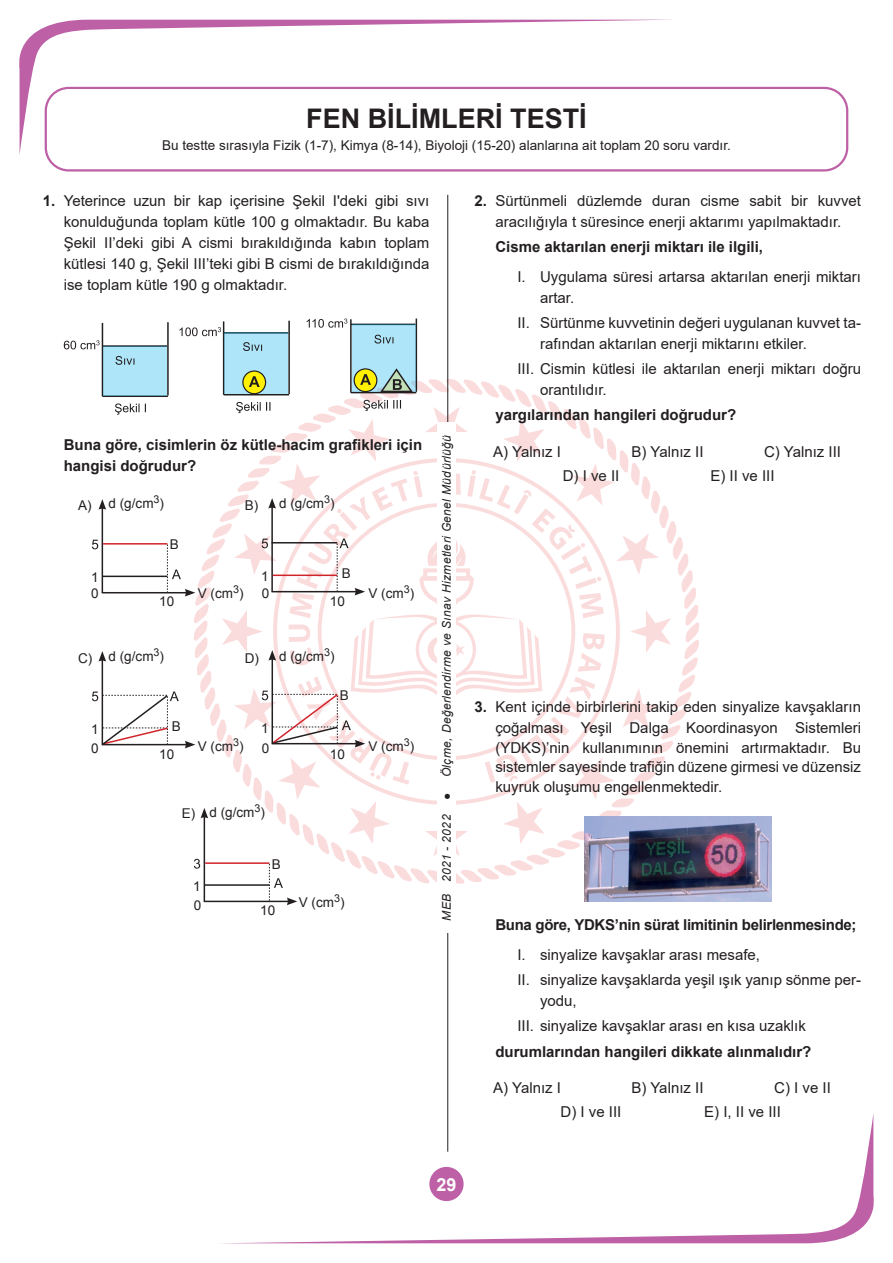
<style>
.page{position:relative;width:893px;height:1263px;background:#fff}
.page>*{position:absolute;margin:0;border:0;box-sizing:border-box;transform-origin:0 0}
.t1{font:700 27px "Arial";color:#231f20}
.t2{font:700 18px "Arial";color:#fff}
.t3{font:15px/21px "Arial";color:#231f20}
.t4{font:700 15px/21px "Arial";color:#231f20}
.t5{font:700 15px "Arial";letter-spacing:-.02em;color:#231f20}
.t6{font:13.5px "Arial";color:#231f20}
.t7{font:italic 12px "Arial";letter-spacing:.03em;color:#231f20}
.t8{font:10.8px "Arial";color:#231f20}
.s1{font-weight:700}
.s2{font-size:13.5px}
</style>
<div class="page">
<svg style="left:19px;top:20px;width:657px;height:135px"></svg>
<svg style="left:243px;top:1113px;width:631px;height:130px"></svg>
<div style="left:45px;top:87px;width:803px;height:85px;border:2px solid #bd60a6;border-radius:23px"></div>
<hr style="left:447px;top:195px;width:1px;height:957px;background:#231f20">
<div style="left:437px;top:423px;width:19px;height:510px;background:#fff"></div>
<svg style="left:64px;top:319px;width:635px;height:586px"></svg>
<img style="left:585px;top:817px;width:187px;height:85px">
<h1 class="t1" style="left:306px;top:99px;width:282px">FEN BİLİMLERİ TESTİ</h1>
<p class="t6" style="left:162px;top:136px;width:570px">Bu testte sırasıyla Fizik (1-7), Kimya (8-14), Biyoloji (15-20) alanlarına ait toplam 20 soru vardır.</p>
<p class="t3" style="left:64px;top:190px;width:367px;text-align:justify;text-indent:-21px"><span class="s1">1.</span> Yeterince uzun bir kap içerisine Şekil I'deki gibi sıvı konulduğunda toplam kütle 100 g olmaktadır. Bu kaba Şekil II’deki gibi A cismi bırakıldığında kabın toplam kütlesi 140 g, Şekil III’teki gibi B cismi de bırakıldığında ise toplam kütle 190 g olmaktadır.</p>
<p class="t4" style="left:64px;top:434px;width:360px">Buna göre, cisimlerin öz kütle-hacim grafikleri için hangisi doğrudur?</p>
<p class="t6" style="left:109px;top:494px;width:57px">d (g/cm<sup>3</sup>)</p>
<p class="t6" style="left:78px;top:496px;width:15px">A)</p>
<p class="t6" style="left:245px;top:496px;width:15px">B)</p>
<p class="t6" style="left:170px;top:536px;width:11px">B</p>
<p class="t6" style="left:91px;top:568px;width:9px">1</p>
<p class="t6" style="left:261px;top:567px;width:9px">1</p>
<p class="t8" style="left:233px;top:582px;width:12px">3<span class="s2">)</span></p>
<p class="t6" style="left:91px;top:585px;width:9px">0</p>
<p class="t6" style="left:198px;top:584px;width:37px">V (cm</p>
<p class="t6" style="left:262px;top:585px;width:9px">0</p>
<p class="t6" style="left:159px;top:592px;width:17px">10</p>
<p class="t6" style="left:279px;top:494px;width:57px">d (g/cm<sup>3</sup>)</p>
<p class="t6" style="left:342px;top:564px;width:11px">B</p>
<p class="t6" style="left:330px;top:592px;width:17px">10</p>
<p class="t6" style="left:109px;top:647px;width:57px">d (g/cm<sup>3</sup>)</p>
<p class="t6" style="left:78px;top:649px;width:16px">C)</p>
<p class="t6" style="left:245px;top:649px;width:16px">D)</p>
<p class="t6" style="left:172px;top:717px;width:11px">B</p>
<p class="t6" style="left:91px;top:720px;width:9px">1</p>
<p class="t6" style="left:261px;top:719px;width:9px">1</p>
<p class="t6" style="left:198px;top:737px;width:47px">V (cm<sup>3</sup>)</p>
<p class="t6" style="left:91px;top:739px;width:9px">0</p>
<p class="t6" style="left:262px;top:739px;width:9px">0</p>
<p class="t6" style="left:159px;top:745px;width:17px">10</p>
<p class="t6" style="left:279px;top:647px;width:57px">d (g/cm<sup>3</sup>)</p>
<p class="t6" style="left:340px;top:686px;width:11px">B</p>
<p class="t6" style="left:330px;top:745px;width:17px">10</p>
<p class="t6" style="left:182px;top:805px;width:15px">E)</p>
<p class="t6" style="left:210px;top:804px;width:57px">d (g/cm<sup>3</sup>)</p>
<p class="t6" style="left:193px;top:877px;width:9px">1</p>
<p class="t6" style="left:194px;top:896px;width:9px">0</p>
<p class="t6" style="left:272px;top:855px;width:11px">B</p>
<p class="t6" style="left:260px;top:902px;width:17px">10</p>
<p class="t6" style="left:299px;top:893px;width:47px">V (cm<sup>3</sup>)</p>
<p class="t6" style="left:368px;top:584px;width:47px">V (cm<sup>3</sup>)</p>
<p class="t6" style="left:368px;top:737px;width:47px">V (cm<sup>3</sup>)</p>
<p class="t7" style="left:439px;top:800px;width:366px;rotate:-90deg">● Ölçme, Değerlendirme ve Sınav Hizmetleri Genel Müdürlüğü</p>
<p class="t7" style="left:439px;top:921px;width:107px;rotate:-90deg">MEB 2021 - 2022</p>
<p class="t3" style="left:475px;top:190px;width:388px;text-align:center"><span class="s1">2.</span> Sürtünmeli düzlemde duran cisme sabit bir kuvvet aracılığıyla t süresince enerji aktarımı yapılmaktadır.</p>
<p class="t4" style="left:495px;top:236px;width:269px">Cisme aktarılan enerji miktarı ile ilgili,</p>
<p class="t3" style="left:540px;top:266px;width:323px;text-indent:-23px">I. Uygulama süresi artarsa aktarılan enerji miktarı artar.</p>
<p class="t3" style="left:540px;top:312px;width:323px;text-indent:-23px">II. Sürtünme kuvvetinin değeri uygulanan kuvvet ta&shy;rafından aktarılan enerji miktarını etkiler.</p>
<p class="t3" style="left:540px;top:358px;width:323px;text-indent:-23px">III. Cismin kütlesi ile aktarılan enerji miktarı doğru orantılıdır.</p>
<p class="t4" style="left:495px;top:405px;width:242px">yargılarından hangileri doğrudur?</p>
<p class="t3" style="left:493px;top:441px;width:69px">A) Yalnız I</p>
<p class="t3" style="left:631px;top:441px;width:73px">B) Yalnız II</p>
<p class="t3" style="left:764px;top:441px;width:78px">C) Yalnız III</p>
<p class="t3" style="left:563px;top:465px;width:58px">D) I ve II</p>
<p class="t3" style="left:710px;top:465px;width:66px">E) II ve III</p>
<p class="t3" style="left:475px;top:696px;width:388px;text-align:right"><span class="s1">3.</span> Kent içinde birbirlerini takip eden sinyalize kavşakların çoğalması Yeşil Dalga Koordinasyon Sistemleri</p>
<p class="t3" style="left:495px;top:737px;width:367px;line-height:19.5px;text-align:justify">(YDKS)’nin kullanımının önemini artırmaktadır. Bu sistemler sayesinde trafiğin düzene girmesi ve düzensiz kuyruk oluşumu engellenmektedir.</p>
<p class="t5" style="left:495px;top:914px;width:363px">Buna göre, YDKS’nin sürat limitinin belirlenmesinde;</p>
<p class="t3" style="left:517px;top:942px;width:345px;line-height:25.2px">I. sinyalize kavşaklar arası mesafe,<br>II. sinyalize kavşaklarda yeşil ışık yanıp sönme per-</p>
<p class="t3" style="left:517px;top:988px;width:290px;line-height:25.2px;text-indent:23px">yodu,<br>III. sinyalize kavşaklar arası en kısa uzaklık</p>
<p class="t4" style="left:495px;top:1041px;width:317px">durumlarından hangileri dikkate alınmalıdır?</p>
<p class="t3" style="left:493px;top:1077px;width:69px">A) Yalnız I</p>
<p class="t3" style="left:631px;top:1077px;width:73px">B) Yalnız II</p>
<p class="t3" style="left:774px;top:1077px;width:58px">C) I ve II</p>
<p class="t3" style="left:561px;top:1101px;width:62px">D) I ve III</p>
<p class="t3" style="left:704px;top:1101px;width:78px">E) I, II ve III</p>
<p class="t2" style="left:437px;top:1171px;width:22px">29</p>
</div>
